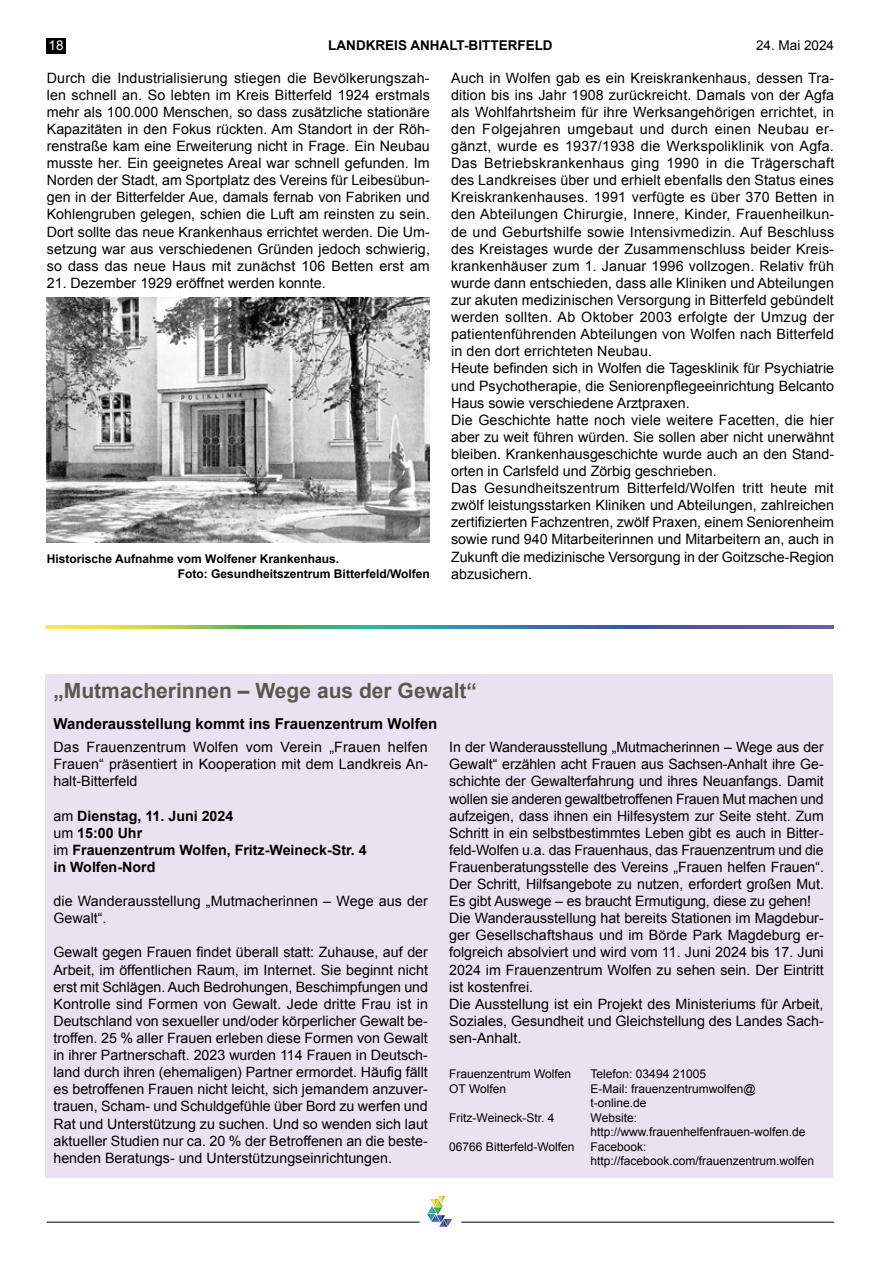
<style>
.page{position:relative;width:881px;height:1263px;background:#fff}
.page>*{position:absolute;margin:0;border:0;box-sizing:border-box;transform-origin:0 0}
.t1{font:700 21px "Arial";color:#5d5752}
.t2{font:700 15px "Arial";color:#000}
.t3{font:14.25px/17.1px "Arial";color:#000;text-align:justify}
.t4{font:700 14.25px/17.1px "Arial";color:#000}
.t5{font:700 13.5px "Arial";color:#000}
.t6{font:13.5px "Arial";color:#000}
.t7{font:13.5px "Arial";color:#fff}
.t8{font:12px/14.4px "Arial";color:#000}
.t9{font:700 12px/14.4px "Arial";color:#000}
.s1{font-weight:400}
</style>
<div class="page">
<div style="left:47px;top:38px;width:19px;height:16px;background:#000"></div>
<hr style="left:47px;top:1222px;width:372px;height:1px;background:#000">
<hr style="left:461px;top:1222px;width:372px;height:1px;background:#000">
<svg style="left:427px;top:1196px;width:25px;height:31px"></svg>
<img style="left:47px;top:297px;width:382px;height:246px">
<svg style="left:46px;top:625px;width:787px;height:4px;background:#619389"></svg>
<div style="left:45px;top:674px;width:787px;height:504px;background:#e9e3f1"></div>
<p class="t7" style="left:49px;top:37px;width:17px">18</p>
<p class="t5" style="left:328px;top:38px;width:226px">LANDKREIS ANHALT-BITTERFELD</p>
<p class="t6" style="left:755px;top:37px;width:80px">24. Mai 2024</p>
<p class="t3" style="left:47px;top:69px;width:384px">Durch die Industrialisierung stiegen die Bevölkerungszah&shy;len schnell an. So lebten im Kreis Bitterfeld 1924 erstmals mehr als 100.000 Menschen, so dass zusätzliche stationäre Kapazitäten in den Fokus rückten. Am Standort in der Röh&shy;renstraße kam eine Erweiterung nicht in Frage. Ein Neubau musste her. Ein geeignetes Areal war schnell gefunden. Im Norden der Stadt, am Sportplatz des Vereins für Leibesübun&shy;gen in der Bitterfelder Aue, damals fernab von Fabriken und Kohlengruben gelegen, schien die Luft am reinsten zu sein.<br>Dort sollte das neue Krankenhaus errichtet werden. Die Um&shy;setzung war aus verschiedenen Gründen jedoch schwierig, so dass das neue Haus mit zunächst 106 Betten erst am</p>
<p class="t3" style="left:47px;top:274px;width:280px">21. Dezember 1929 eröffnet werden konnte.</p>
<p class="t3" style="left:451px;top:69px;width:384px;text-align:left">Auch in Wolfen gab es ein Kreiskrankenhaus, dessen Tra&shy;dition bis ins Jahr 1908 zurückreicht. Damals von der Agfa als Wohlfahrtsheim für ihre Werksangehörigen errichtet, in den Folgejahren umgebaut und durch einen Neubau er&shy;gänzt, wurde es 1937/1938 die Werkspoliklinik von Agfa.<br>Das Betriebskrankenhaus ging 1990 in die Trägerschaft des Landkreises über und erhielt ebenfalls den Status eines Kreiskrankenhauses. 1991 verfügte es über 370 Betten in den Abteilungen Chirurgie, Innere, Kinder, Frauenheilkun&shy;de und Geburtshilfe sowie Intensivmedizin. Auf Beschluss des Kreistages wurde der Zusammenschluss beider Kreis&shy;krankenhäuser zum 1. Januar 1996 vollzogen. Relativ früh wurde dann entschieden, dass alle Kliniken und Abteilungen zur akuten medizinischen Versorgung in Bitterfeld gebündelt werden sollten. Ab Oktober 2003 erfolgte der Umzug der patientenführenden Abteilungen von Wolfen nach Bitterfeld in den dort errichteten Neubau.<br>Heute befinden sich in Wolfen die Tagesklinik für Psychiatrie und Psychotherapie, die Seniorenpflegeeinrichtung Belcanto Haus sowie verschiedene Arztpraxen.<br>Die Geschichte hatte noch viele weitere Facetten, die hier aber zu weit führen würden. Sie sollen aber nicht unerwähnt bleiben. Krankenhausgeschichte wurde auch an den Stand&shy;orten in Carlsfeld und Zörbig geschrieben.<br>Das Gesundheitszentrum Bitterfeld/Wolfen tritt heute mit zwölf leistungsstarken Kliniken und Abteilungen, zahlreichen zertifizierten Fachzentren, zwölf Praxen, einem Seniorenheim sowie rund 940 Mitarbeiterinnen und Mitarbeitern an, auch in Zukunft die medizinische Versorgung in der Goitzsche-Region abzusichern.</p>
<p class="t9" style="left:178px;top:552px;width:253px;text-indent:-131px">Historische Aufnahme vom Wolfener Krankenhaus.<br>Foto: Gesundheitszentrum Bitterfeld/Wolfen</p>
<h1 class="t1" style="left:53px;top:679px;width:425px">„Mutmacherinnen – Wege aus der Gewalt“</h1>
<p class="t2" style="left:53px;top:715px;width:385px">Wanderausstellung kommt ins Frauenzentrum Wolfen</p>
<p class="t3" style="left:53px;top:739px;width:376px">Das Frauenzentrum Wolfen vom Verein „Frauen helfen Frauen“ präsentiert in Kooperation mit dem Landkreis An&shy;halt-Bitterfeld</p>
<p class="t4" style="left:53px;top:807px;width:315px"><span class="s1">am</span> Dienstag, 11. Juni 2024<br><span class="s1">um</span> 15:00 Uhr<br><span class="s1">im</span> Frauenzentrum Wolfen, Fritz-Weineck-Str. 4 in Wolfen-Nord</p>
<p class="t3" style="left:53px;top:893px;width:376px">die Wanderausstellung „Mutmacherinnen – Wege aus der<br>Gewalt“.</p>
<p class="t3" style="left:53px;top:944px;width:376px">Gewalt gegen Frauen findet überall statt: Zuhause, auf der Arbeit, im öffentlichen Raum, im Internet. Sie beginnt nicht erst mit Schlägen. Auch Bedrohungen, Beschimpfungen und Kontrolle sind Formen von Gewalt. Jede dritte Frau ist in Deutschland von sexueller und/oder körperlicher Gewalt be&shy;troffen. 25 % aller Frauen erleben diese Formen von Gewalt in ihrer Partnerschaft. 2023 wurden 114 Frauen in Deutsch&shy;land durch ihren (ehemaligen) Partner ermordet. Häufig fällt es betroffenen Frauen nicht leicht, sich jemandem anzuver&shy;trauen, Scham- und Schuldgefühle über Bord zu werfen und Rat und Unterstützung zu suchen. Und so wenden sich laut aktueller Studien nur ca. 20 % der Betroffenen an die beste&shy;henden Beratungs- und Unterstützungseinrichtungen.</p>
<p class="t3" style="left:449px;top:739px;width:376px;text-align:left">In der Wanderausstellung „Mutmacherinnen – Wege aus der Gewalt“ erzählen acht Frauen aus Sachsen-Anhalt ihre Ge&shy;schichte der Gewalterfahrung und ihres Neuanfangs. Damit wollen sie anderen gewaltbetroffenen Frauen Mut machen und aufzeigen, dass ihnen ein Hilfesystem zur Seite steht. Zum Schritt in ein selbstbestimmtes Leben gibt es auch in Bitter&shy;feld-Wolfen u.a. das Frauenhaus, das Frauenzentrum und die Frauenberatungsstelle des Vereins „Frauen helfen Frauen“.<br>Der Schritt, Hilfsangebote zu nutzen, erfordert großen Mut.<br>Es gibt Auswege – es braucht Ermutigung, diese zu gehen!<br>Die Wanderausstellung hat bereits Stationen im Magdebur&shy;ger Gesellschaftshaus und im Börde Park Magdeburg er&shy;folgreich absolviert und wird vom 11. Juni 2024 bis 17. Juni 2024 im Frauenzentrum Wolfen zu sehen sein. Der Eintritt ist kostenfrei.<br>Die Ausstellung ist ein Projekt des Ministeriums für Arbeit, Soziales, Gesundheit und Gleichstellung des Landes Sach&shy;sen-Anhalt.</p>
<p class="t8" style="left:449px;top:1066px;width:123px">Frauenzentrum Wolfen</p>
<p class="t8" style="left:590px;top:1066px;width:117px">Telefon: 03494 21005</p>
<p class="t8" style="left:449px;top:1081px;width:58px">OT Wolfen</p>
<p class="t8" style="left:590px;top:1081px;width:166px">E-Mail: frauenzentrumwolfen@ t-online.de</p>
<p class="t8" style="left:449px;top:1110px;width:107px">Fritz-Weineck-Str. 4</p>
<p class="t8" style="left:590px;top:1110px;width:216px">Website: http://www.frauenhelfenfrauen-wolfen.de</p>
<p class="t8" style="left:449px;top:1139px;width:127px">06766 Bitterfeld-Wolfen</p>
<p class="t8" style="left:590px;top:1139px;width:225px">Facebook: http://facebook.com/frauenzentrum.wolfen</p>
</div>
